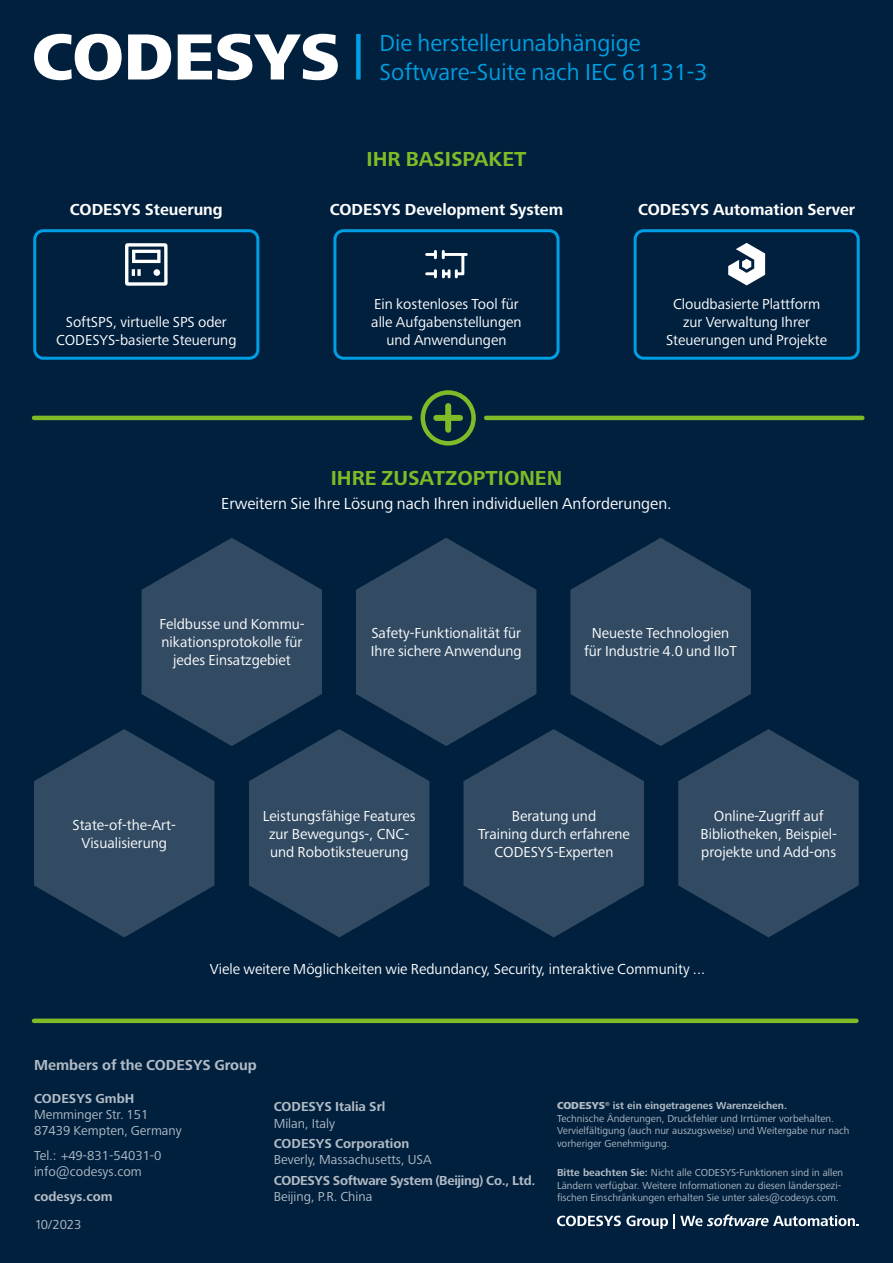
<style>
.page{position:relative;width:893px;height:1263px;background:#00203e}
.page>*{position:absolute;margin:0;border:0;box-sizing:border-box;transform-origin:0 0}
.t1{font:800 67.5px "Frutiger Next LTW1 G";color:#fff}
.t2{font:24px/28.8px "Frutiger Next LTW1 G";color:#009fe3}
.t3{font:700 21px "Frutiger Next LTW1 G";color:#80ba27}
.t4{font:700 16.5px "Frutiger Next LTW1 G";color:#fff}
.t5{font:16.5px "Frutiger Next LTW1 G";color:#fff}
.t6{font:15px/18px "Frutiger Next LTW1 G";color:#fff;text-align:center}
.t7{font:700 15px "Frutiger Next LTW1 G";color:#fff}
.t8{font:13.5px/16.2px "Frutiger Next LTW1 G";color:#fff}
.t9{font:700 13.5px "Frutiger Next LTW1 G";color:#fff}
.t10{font:700 13.5px "Frutiger Next LTW1 G";letter-spacing:-.02em;color:#fff}
.t11{font:10.5px/12.6px "Frutiger Next LTW1 G";color:#fff}
.s1{font-weight:800}
.s2{font-weight:700}
</style>
<div class="page">
<svg style="left:557px;top:1215px;width:111px;height:14px"></svg>
<svg style="left:674px;top:1214px;width:185px;height:15px"></svg>
<svg style="left:34px;top:538px;width:825px;height:399px"></svg>
<div style="left:333px;top:229px;width:226px;height:131px;border:3px solid #009fe3;border-radius:9px"></div>
<div style="left:634px;top:229px;width:226px;height:131px;border:3px solid #009fe3;border-radius:9px"></div>
<div style="left:33px;top:229px;width:226px;height:131px;border:3px solid #009fe3;border-radius:9px"></div>
<svg style="left:125px;top:243px;width:43px;height:43px"></svg>
<div style="left:154px;top:269px;width:6px;height:7px;background:#fff;border-radius:50%"></div>
<svg style="left:425px;top:250px;width:43px;height:28px"></svg>
<svg style="left:728px;top:243px;width:37px;height:42px"></svg>
<hr style="left:34px;top:416px;width:376px;height:4px;background:#80ba27">
<div style="left:34px;top:1018px;width:822px;height:5px;background:#80ba27"></div>
<hr style="left:486px;top:416px;width:376px;height:4px;background:#80ba27">
<div style="left:436px;top:415px;width:24px;height:6px;background:#80ba27"></div>
<div style="left:445px;top:406px;width:6px;height:24px;background:#80ba27"></div>
<div style="left:421px;top:390px;width:55px;height:55px;border:4px solid #80ba27;border-radius:50%"></div>
<div style="left:356px;top:34px;width:5px;height:45px;background:#009fe3"></div>
<h1 class="t1" style="left:32px;top:18px;width:310px">CODESYS</h1>
<h2 class="t2" style="left:380px;top:30px;width:329px">Die herstellerunabhängige<br>Software-Suite nach IEC 61131-3</h2>
<h3 class="t3" style="left:367px;top:147px;width:161px">IHR BASISPAKET</h3>
<p class="t4" style="left:70px;top:200px;width:154px">CODESYS Steuerung</p>
<p class="t4" style="left:330px;top:200px;width:235px">CODESYS Development System</p>
<p class="t4" style="left:638px;top:200px;width:219px">CODESYS Automation Server</p>
<p class="t6" style="left:56px;top:313px;width:182px">SoftSPS, virtuelle SPS oder<br>CODESYS-basierte Steuerung</p>
<p class="t6" style="left:371px;top:295px;width:152px">Ein kostenloses Tool für alle Aufgabenstellungen und Anwendungen</p>
<p class="t6" style="left:666px;top:295px;width:162px">Cloudbasierte Plattform zur Verwaltung Ihrer<br>Steuerungen und Projekte</p>
<h3 class="t3" style="left:331px;top:466px;width:233px">IHRE ZUSATZOPTIONEN</h3>
<p class="t5" style="left:221px;top:494px;width:452px">Erweitern Sie Ihre Lösung nach Ihren individuellen Anforderungen.</p>
<p class="t6" style="left:159px;top:616px;width:147px">Feldbusse und Kommu&shy;nikationsprotokolle für jedes Einsatzgebiet</p>
<p class="t6" style="left:371px;top:625px;width:152px;text-align:left">Safety-Funktionalität für<br>Ihre sichere Anwendung</p>
<p class="t6" style="left:584px;top:625px;width:154px">Neueste Technologien für Industrie 4.0 und IIoT</p>
<p class="t6" style="left:73px;top:816px;width:105px">State-of-the-Art-<br>Visualisierung</p>
<p class="t6" style="left:263px;top:807px;width:154px">Leistungsfähige Features zur Bewegungs-, CNC&shy;und Robotiksteuerung</p>
<p class="t6" style="left:478px;top:807px;width:153px">Beratung und<br>Training durch erfahrene<br>CODESYS-Experten</p>
<p class="t6" style="left:700px;top:807px;width:138px">Online-Zugriff auf<br>Bibliotheken, Beispiel&shy;projekte und Add-ons</p>
<p class="t6" style="left:210px;top:961px;width:497px">Viele weitere Möglichkeiten wie Redundancy, Security, interaktive Community ...</p>
<p class="t7" style="left:34px;top:1056px;width:224px">Members of the CODESYS Group</p>
<p class="t9" style="left:34px;top:1091px;width:102px">CODESYS GmbH</p>
<p class="t8" style="left:34px;top:1107px;width:149px">Memminger Str. 151<br>87439 Kempten, Germany</p>
<p class="t8" style="left:34px;top:1148px;width:129px">Tel.: +49-831-54031-0 info@codesys.com</p>
<p class="t9" style="left:34px;top:1189px;width:80px">codesys.com</p>
<p class="t8" style="left:34px;top:1217px;width:49px">10/2023</p>
<p class="t9" style="left:274px;top:1099px;width:113px">CODESYS Italia Srl</p>
<p class="t8" style="left:274px;top:1115px;width:63px">Milan, Italy</p>
<p class="t9" style="left:274px;top:1136px;width:137px">CODESYS Corporation</p>
<p class="t8" style="left:274px;top:1152px;width:159px">Beverly, Massachusetts, USA</p>
<p class="t10" style="left:274px;top:1172px;width:263px">CODESYS Software System (Beijing) Co., Ltd.</p>
<p class="t8" style="left:274px;top:1189px;width:100px">Beijing, P.R. China</p>
<p class="t11" style="left:557px;top:1100px;width:294px"><span class="s1">CODESYS</span><sup>®</sup> <span class="s2">ist ein eingetragenes Warenzeichen.<br></span>Technische Änderungen, Druckfehler und Irrtümer vorbehalten.<br>Vervielfältigung (auch nur auszugsweise) und Weitergabe nur nach vorheriger Genehmigung.</p>
<p class="t11" style="left:557px;top:1166px;width:288px"><span class="s2">Bitte beachten Sie:</span> Nicht alle CODESYS-Funktionen sind in allen<br>Ländern verfügbar. Weitere Informationen zu diesen länderspezi&shy;fischen Einschränkungen erhalten Sie unter sales@codesys.com.</p>
</div>
